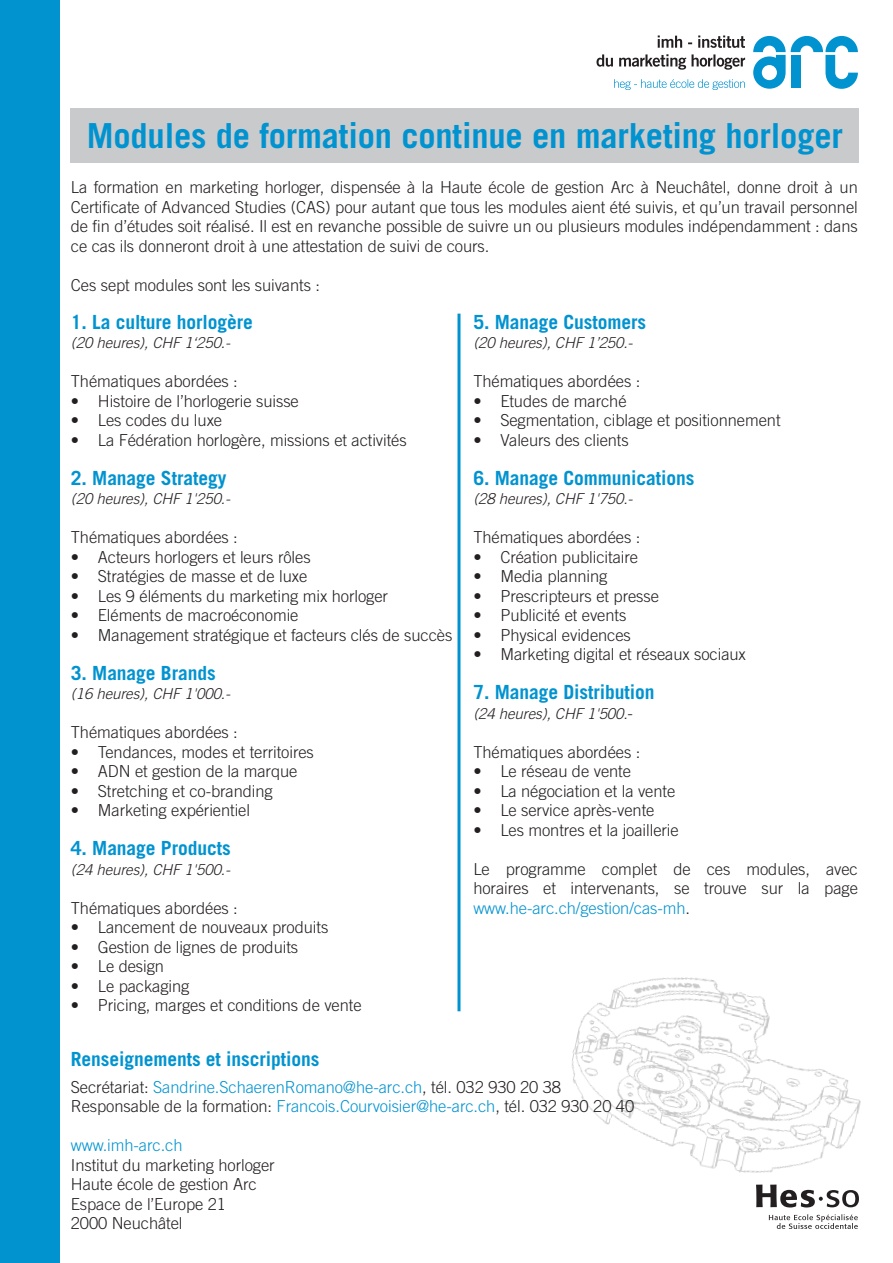
<style>
.page{position:relative;width:893px;height:1263px;background:#fff}
.page>*{position:absolute;margin:0;border:0;box-sizing:border-box;transform-origin:0 0}
.Blanc_-_texte{font:700 34.5px "Trade Gothic LT";letter-spacing:-.005em;color:#0093d0}
.Blanc_-_texte-2{font:700 19.5px "Trade Gothic LT";letter-spacing:-.005em;color:#0093d0}
.Blanc_-_texte-3{font:300 16.5px/19.8px "Trade Gothic LT";letter-spacing:-.005em;color:#231f20;text-align:justify}
.Blanc_-_texte-4{font:300 16.5px "Trade Gothic LT";letter-spacing:-.005em;color:#0093d0}
.Blanc_-_texte-5{font:italic 300 15px "Trade Gothic LT";letter-spacing:-.005em;color:#231f20}
.s1{font-style:normal;font-size:16.5px}
.s2{color:#0093d0}
.s3{color:#231f20}
</style>
<div class="page">
<svg style="left:769px;top:1219px;width:89px;height:10px"></svg>
<div style="left:71px;top:108px;width:788px;height:54px;background:#c9cacc"></div>
<svg style="left:753px;top:36px;width:105px;height:53px"></svg>
<svg style="left:614px;top:79px;width:131px;height:11px"></svg>
<svg style="left:596px;top:54px;width:149px;height:16px"></svg>
<svg style="left:658px;top:35px;width:87px;height:13px"></svg>
<img style="left:572px;top:977px;width:289px;height:242px">
<hr style="left:457px;top:314px;width:3px;height:697px;background:#0093d0">
<div style="left:0;top:0;width:60px;height:1263px;background:#0093d0"></div>
<p class="Blanc_-_texte" style="left:87px;top:115px;width:758px">Modules de formation continue en marketing horloger</p>
<p class="Blanc_-_texte-3" style="left:71px;top:177px;width:788px">La formation en marketing horloger, dispensée à la Haute école de gestion Arc à Neuchâtel, donne droit à un Certificate of Advanced Studies (CAS) pour autant que tous les modules aient été suivis, et qu’un travail personnel de fin d’études soit réalisé. Il est en revanche possible de suivre un ou plusieurs modules indépendamment : dans ce cas ils donneront droit à une attestation de suivi de cours.</p>
<p class="Blanc_-_texte-3" style="left:71px;top:275px;width:251px">Ces sept modules sont les suivants :</p>
<p class="Blanc_-_texte-2" style="left:71px;top:310px;width:184px">1. La culture horlogère</p>
<p class="Blanc_-_texte-5" style="left:71px;top:334px;width:161px">(20 heures), CHF 1‘250.-</p>
<p class="Blanc_-_texte-3" style="left:71px;top:371px;width:168px">Thématiques abordées :</p>
<p class="Blanc_-_texte-3" style="left:71px;top:391px;width:229px">• Histoire de l’horlogerie suisse</p>
<p class="Blanc_-_texte-3" style="left:71px;top:410px;width:153px">• Les codes du luxe</p>
<p class="Blanc_-_texte-3" style="left:71px;top:430px;width:337px">• La Fédération horlogère, missions et activités</p>
<p class="Blanc_-_texte-2" style="left:71px;top:466px;width:157px">2. Manage Strategy</p>
<p class="Blanc_-_texte-5" style="left:71px;top:490px;width:161px">(20 heures), CHF 1'250.-</p>
<p class="Blanc_-_texte-3" style="left:71px;top:527px;width:168px">Thématiques abordées :</p>
<p class="Blanc_-_texte-3" style="left:71px;top:547px;width:241px">• Acteurs horlogers et leurs rôles</p>
<p class="Blanc_-_texte-3" style="left:71px;top:566px;width:238px">• Stratégies de masse et de luxe</p>
<p class="Blanc_-_texte-3" style="left:71px;top:586px;width:319px">• Les 9 éléments du marketing mix horloger</p>
<p class="Blanc_-_texte-3" style="left:71px;top:605px;width:229px">• Eléments de macroéconomie</p>
<p class="Blanc_-_texte-3" style="left:71px;top:625px;width:383px">• Management stratégique et facteurs clés de succès</p>
<p class="Blanc_-_texte-2" style="left:71px;top:661px;width:146px">3. Manage Brands</p>
<p class="Blanc_-_texte-5" style="left:71px;top:685px;width:161px">(16 heures), CHF 1'000.-</p>
<p class="Blanc_-_texte-3" style="left:71px;top:722px;width:168px">Thématiques abordées :</p>
<p class="Blanc_-_texte-3" style="left:71px;top:742px;width:245px">• Tendances, modes et territoires</p>
<p class="Blanc_-_texte-3" style="left:71px;top:761px;width:228px">• ADN et gestion de la marque</p>
<p class="Blanc_-_texte-3" style="left:71px;top:781px;width:203px">• Stretching et co-branding</p>
<p class="Blanc_-_texte-3" style="left:71px;top:800px;width:181px">• Marketing expérientiel</p>
<p class="Blanc_-_texte-2" style="left:71px;top:836px;width:161px">4. Manage Products</p>
<p class="Blanc_-_texte-5" style="left:71px;top:860px;width:161px">(24 heures), CHF 1'500.-</p>
<p class="Blanc_-_texte-3" style="left:71px;top:898px;width:168px">Thématiques abordées :</p>
<p class="Blanc_-_texte-3" style="left:71px;top:917px;width:259px">• Lancement de nouveaux produits</p>
<p class="Blanc_-_texte-3" style="left:71px;top:937px;width:229px">• Gestion de lignes de produits</p>
<p class="Blanc_-_texte-3" style="left:71px;top:956px;width:95px">• Le design</p>
<p class="Blanc_-_texte-3" style="left:71px;top:976px;width:120px">• Le packaging</p>
<p class="Blanc_-_texte-3" style="left:71px;top:995px;width:292px">• Pricing, marges et conditions de vente</p>
<p class="Blanc_-_texte-2" style="left:473px;top:310px;width:174px">5. Manage Customers</p>
<p class="Blanc_-_texte-5" style="left:473px;top:334px;width:161px">(20 heures), CHF 1’250.-</p>
<p class="Blanc_-_texte-3" style="left:473px;top:371px;width:168px">Thématiques abordées :</p>
<p class="Blanc_-_texte-3" style="left:473px;top:391px;width:155px">• Etudes de marché</p>
<p class="Blanc_-_texte-3" style="left:473px;top:410px;width:309px">• Segmentation, ciblage et positionnement</p>
<p class="Blanc_-_texte-3" style="left:473px;top:430px;width:157px">• Valeurs des clients</p>
<p class="Blanc_-_texte-2" style="left:473px;top:466px;width:222px">6. Manage Communications</p>
<p class="Blanc_-_texte-5" style="left:473px;top:490px;width:161px">(28 heures), CHF 1'750.-</p>
<p class="Blanc_-_texte-3" style="left:473px;top:527px;width:168px">Thématiques abordées :</p>
<p class="Blanc_-_texte-3" style="left:473px;top:547px;width:166px">• Création publicitaire</p>
<p class="Blanc_-_texte-3" style="left:473px;top:566px;width:136px">• Media planning</p>
<p class="Blanc_-_texte-3" style="left:473px;top:586px;width:187px">• Prescripteurs et presse</p>
<p class="Blanc_-_texte-3" style="left:473px;top:605px;width:154px">• Publicité et events</p>
<p class="Blanc_-_texte-3" style="left:473px;top:625px;width:159px">• Physical evidences</p>
<p class="Blanc_-_texte-3" style="left:473px;top:644px;width:274px">• Marketing digital et réseaux sociaux</p>
<p class="Blanc_-_texte-2" style="left:473px;top:680px;width:183px">7. Manage Distribution</p>
<p class="Blanc_-_texte-5" style="left:473px;top:704px;width:161px">(24 heures), CHF 1'500.<span class="s1">-</span></p>
<p class="Blanc_-_texte-3" style="left:473px;top:742px;width:168px">Thématiques abordées :</p>
<p class="Blanc_-_texte-3" style="left:473px;top:761px;width:159px">• Le réseau de vente</p>
<p class="Blanc_-_texte-3" style="left:473px;top:781px;width:203px">• La négociation et la vente</p>
<p class="Blanc_-_texte-3" style="left:473px;top:800px;width:183px">• Le service après-vente</p>
<p class="Blanc_-_texte-3" style="left:473px;top:820px;width:207px">• Les montres et la joaillerie</p>
<p class="Blanc_-_texte-3" style="left:473px;top:859px;width:386px">Le programme complet de ces modules, avec horaires et intervenants, se trouve sur la page <span class="s2">www.he-arc.ch/gestion/cas-mh</span>.</p>
<p class="Blanc_-_texte-2" style="left:71px;top:1046px;width:250px">Renseignements et inscriptions</p>
<p class="Blanc_-_texte-4" style="left:71px;top:1077px;width:492px"><span class="s3">Secrétariat:</span> Sandrine.SchaerenRomano@he-arc.ch<span class="s3">, tél. 032 930 20 38</span></p>
<p class="Blanc_-_texte-3" style="left:71px;top:1096px;width:565px">Responsable de la formation: <span class="s2">Francois.Courvoisier@he-arc.ch</span>, tél. 032 930 20 40</p>
<p class="Blanc_-_texte-4" style="left:71px;top:1135px;width:113px">www.imh-arc.ch</p>
<p class="Blanc_-_texte-3" style="left:71px;top:1154px;width:205px">Institut du marketing horloger</p>
<p class="Blanc_-_texte-3" style="left:71px;top:1174px;width:187px">Haute école de gestion Arc</p>
<p class="Blanc_-_texte-3" style="left:71px;top:1193px;width:157px">Espace de l’Europe 21</p>
<p class="Blanc_-_texte-3" style="left:71px;top:1213px;width:113px">2000 Neuchâtel</p>
</div>
